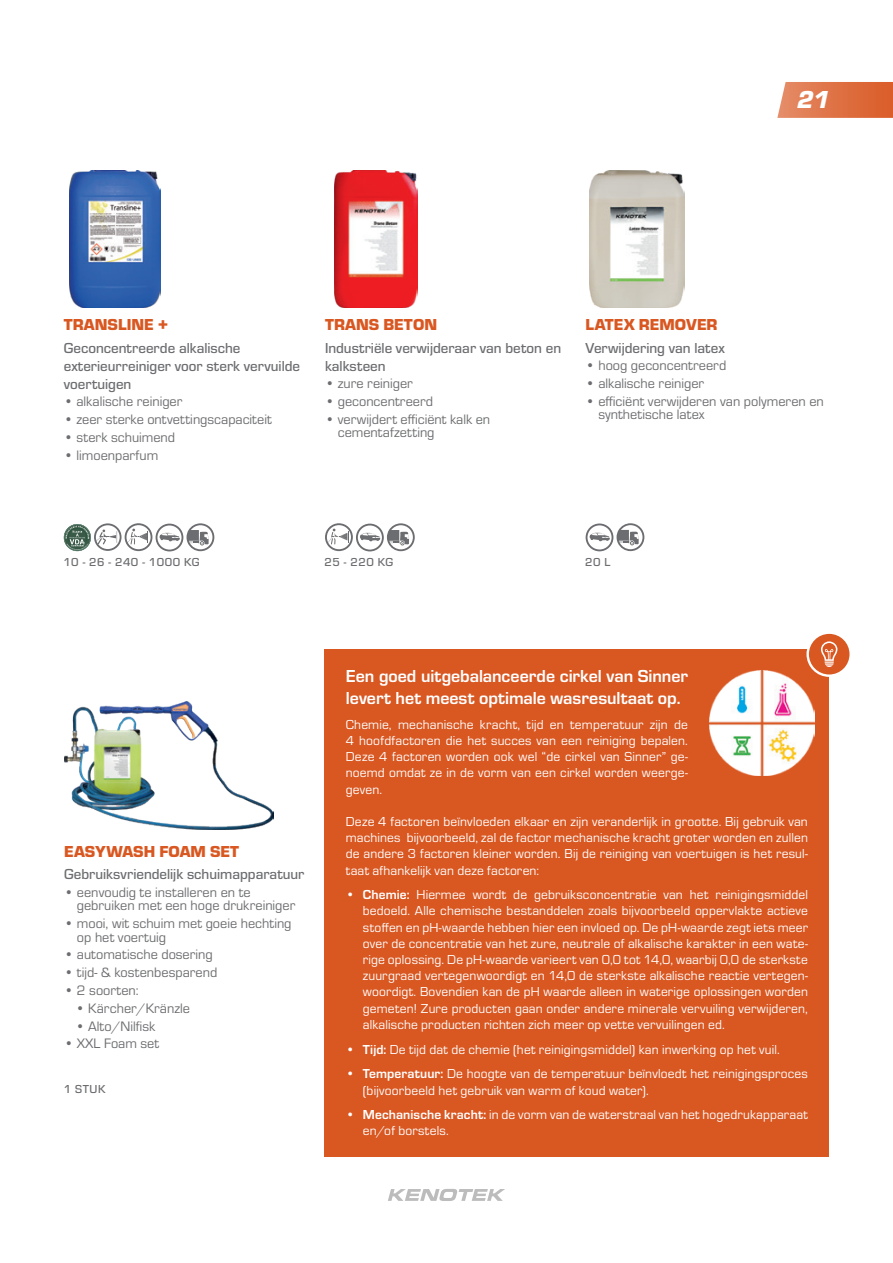
<style>
.page{position:relative;width:893px;height:1263px;background:#fff}
.page>*{position:absolute;margin:0;border:0;box-sizing:border-box;transform-origin:0 0}
.t1{font:italic 900 25.5px "Eurostile";color:#fff}
.t2{font:700 18px/21.6px "Eurostile";letter-spacing:-.005em;color:#fff}
.t3{font:900 16.5px "Eurostile";color:#d95721}
.t4{font:500 15px/18px "Eurostile";color:#6c6d70}
.t5{font:14.25px/13.5px "Eurostile";color:#6c6d70}
.t6{font:13.5px/16.2px "Eurostile";letter-spacing:.01em;color:#fff;text-align:justify}
.t7{font:500 12px "Eurostile";letter-spacing:.04em;color:#6c6d70}
.s1{font-weight:700}
</style>
<div class="page">
<svg style="left:388px;top:1189px;width:117px;height:12px"></svg>
<img style="left:70px;top:170px;width:90px;height:137px">
<svg style="left:64px;top:523px;width:150px;height:28px"></svg>
<img style="left:335px;top:170px;width:83px;height:137px">
<svg style="left:325px;top:523px;width:90px;height:28px"></svg>
<img style="left:589px;top:170px;width:95px;height:137px">
<svg style="left:586px;top:523px;width:58px;height:28px"></svg>
<img style="left:64px;top:702px;width:210px;height:127px">
<svg style="left:777px;top:82px;width:116px;height:36px;background:#e0784d"></svg>
<div style="left:325px;top:649px;width:504px;height:508px;background:#d95721"></div>
<svg style="left:808px;top:633px;width:43px;height:43px"></svg>
<div style="left:806px;top:631px;width:46px;height:46px;border:2px solid #fff;border-radius:50%"></div>
<svg style="left:821px;top:641px;width:17px;height:26px"></svg>
<img style="left:709px;top:670px;width:105px;height:105px">
<h1 class="t1" style="left:797px;top:82px;width:34px">21</h1>
<p class="t3" style="left:64px;top:313px;width:106px">TRANSLINE +</p>
<p class="t4" style="left:64px;top:338px;width:238px">Geconcentreerde alkalische exterieurreiniger voor sterk vervuilde voertuigen</p>
<p class="t5" style="left:64px;top:394px;width:120px">• alkalische reiniger</p>
<p class="t5" style="left:64px;top:412px;width:209px">• zeer sterke ontvettingscapaciteit</p>
<p class="t5" style="left:64px;top:430px;width:113px">• sterk schuimend</p>
<p class="t5" style="left:64px;top:447px;width:96px">• limoenparfum</p>
<p class="t3" style="left:325px;top:313px;width:114px">TRANS BETON</p>
<p class="t4" style="left:325px;top:338px;width:238px">Industriële verwijderaar van beton en kalksteen</p>
<p class="t5" style="left:325px;top:376px;width:89px">• zure reiniger</p>
<p class="t5" style="left:325px;top:394px;width:110px">• geconcentreerd</p>
<p class="t5" style="left:338px;top:412px;width:154px;text-indent:-13px">• verwijdert efficiënt kalk en cementafzetting</p>
<p class="t3" style="left:586px;top:313px;width:133px">LATEX REMOVER</p>
<p class="t4" style="left:586px;top:338px;width:141px">Verwijdering van latex</p>
<p class="t5" style="left:586px;top:358px;width:142px">• hoog geconcentreerd</p>
<p class="t5" style="left:586px;top:376px;width:120px">• alkalische reiniger</p>
<p class="t5" style="left:598px;top:394px;width:227px;text-indent:-13px">• efficiënt verwijderen van polymeren en synthetische latex</p>
<p class="t7" style="left:63px;top:554px;width:138px">10 - 26 - 240 - 1000 KG</p>
<p class="t7" style="left:325px;top:554px;width:70px">25 - 220 KG</p>
<p class="t7" style="left:585px;top:554px;width:27px">20 L</p>
<p class="t3" style="left:64px;top:840px;width:177px">EASYWASH FOAM SET</p>
<p class="t4" style="left:64px;top:864px;width:242px">Gebruiksvriendelijk schuimapparatuur</p>
<p class="t5" style="left:77px;top:885px;width:220px;text-indent:-13px">• eenvoudig te installeren en te gebruiken met een hoge drukreiniger</p>
<p class="t5" style="left:77px;top:916px;width:216px;text-indent:-13px">• mooi, wit schuim met goeie hechting op het voertuig</p>
<p class="t5" style="left:64px;top:947px;width:150px">• automatische dosering</p>
<p class="t5" style="left:64px;top:965px;width:155px">• tijd- &amp; kostenbesparend</p>
<p class="t5" style="left:64px;top:983px;width:76px">• 2 soorten:</p>
<p class="t5" style="left:75px;top:1001px;width:116px">• Kärcher/Kränzle</p>
<p class="t5" style="left:75px;top:1018px;width:81px">• Alto/Nilfisk</p>
<p class="t5" style="left:64px;top:1036px;width:97px">• XXL Foam set</p>
<p class="t7" style="left:64px;top:1080px;width:43px">1 STUK</p>
<h2 class="t2" style="left:346px;top:664px;width:344px">Een goed uitgebalanceerde cirkel van Sinner levert het meest optimale wasresultaat op.</h2>
<p class="t6" style="left:346px;top:716px;width:344px">Chemie, mechanische kracht, tijd en temperatuur zijn de 4 hoofdfactoren die het succes van een reiniging bepalen.<br>Deze 4 factoren worden ook wel “de cirkel van Sinner” ge&shy;noemd omdat ze in de vorm van een cirkel worden weerge&shy;geven.</p>
<p class="t6" style="left:346px;top:813px;width:464px">Deze 4 factoren beïnvloeden elkaar en zijn veranderlijk in grootte. Bij gebruik van machines bijvoorbeeld, zal de factor mechanische kracht groter worden en zullen de andere 3 factoren kleiner worden. Bij de reiniging van voertuigen is het resul&shy;taat afhankelijk van deze factoren:</p>
<p class="t6" style="left:363px;top:886px;width:447px;text-indent:-17px"><span class="s1">• Chemie:</span> Hiermee wordt de gebruiksconcentratie van het reinigingsmiddel bedoeld. Alle chemische bestanddelen zoals bijvoorbeeld oppervlakte actieve stoffen en pH-waarde hebben hier een invloed op. De pH-waarde zegt iets meer over de concentratie van het zure, neutrale of alkalische karakter in een wate&shy;rige oplossing. De pH-waarde varieert van 0,0 tot 14,0, waarbij 0,0 de sterkste zuurgraad vertegenwoordigt en 14,0 de sterkste alkalische reactie vertegen&shy;woordigt. Bovendien kan de pH waarde alleen in waterige oplossingen worden gemeten! Zure producten gaan onder andere minerale vervuiling verwijderen, alkalische producten richten zich meer op vette vervuilingen ed.</p>
<p class="t6" style="left:346px;top:1040px;width:435px"><span class="s1">• Tijd:</span> De tijd dat de chemie (het reinigingsmiddel) kan inwerking op het vuil.</p>
<p class="t6" style="left:363px;top:1065px;width:447px;text-indent:-17px"><span class="s1">• Temperatuur:</span> De hoogte van de temperatuur beïnvloedt het reinigingsproces (bijvoorbeeld het gebruik van warm of koud water).</p>
<p class="t6" style="left:363px;top:1106px;width:447px;text-indent:-17px"><span class="s1">• Mechanische kracht:</span> in de vorm van de waterstraal van het hogedrukapparaat en/of borstels.</p>
</div>
